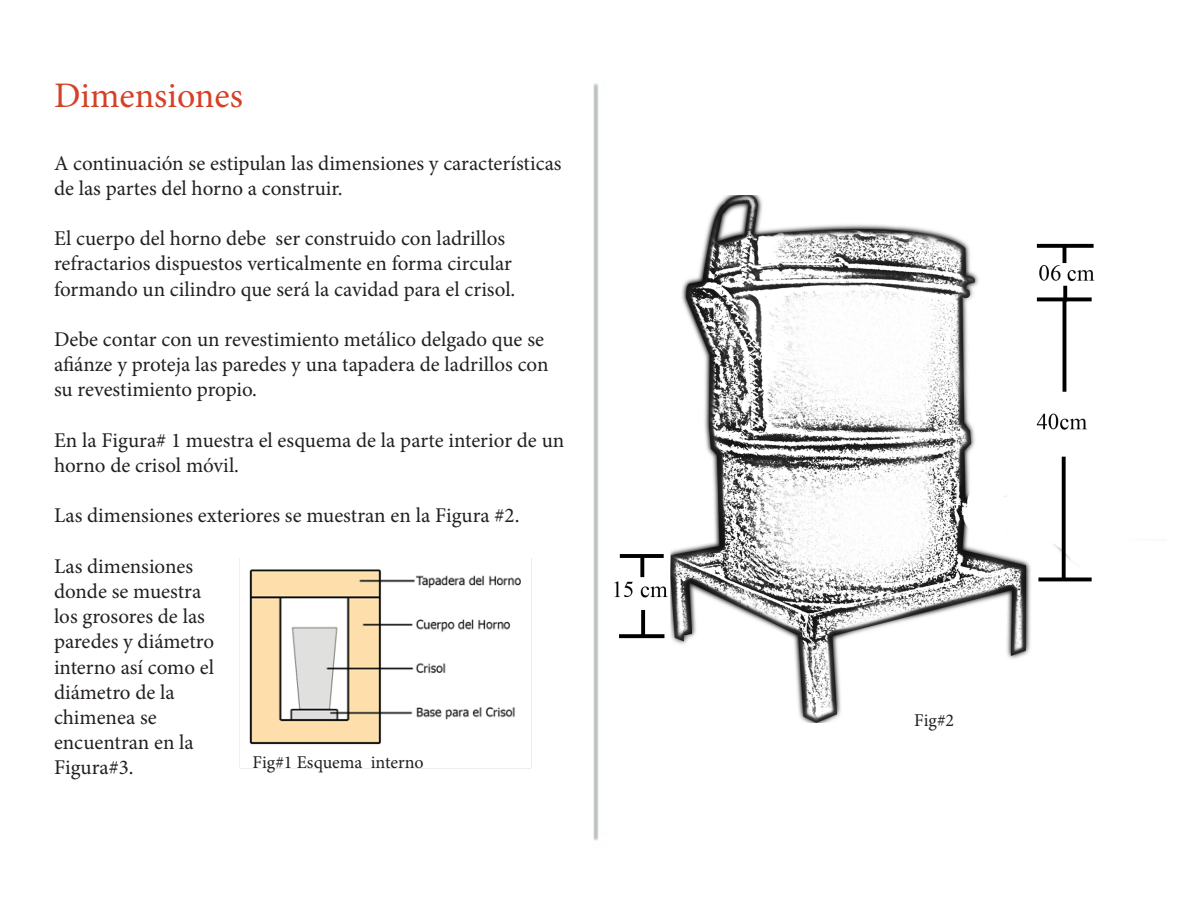
<style>
.page{position:relative;width:1188px;height:918px;background:#fff}
.page>*{position:absolute;margin:0;border:0;box-sizing:border-box;transform-origin:0 0}
.t1{font:36px "Minion Pro";color:#d54127}
.t2{font:21px/25.2px "Minion Pro";color:#231f20}
.t3{font:18px "Minion Pro";color:#231f20}
</style>
<div class="page">
<img style="left:239px;top:83px;width:376px;height:758px">
<img style="left:615px;top:195px;width:480px;height:528px">
<img style="left:239px;top:559px;width:293px;height:209px">
<p class="t1" style="left:54px;top:72px;width:190px">Dimensiones</p>
<p class="t2" style="left:54px;top:150px;width:509px">A continuación se estipulan las dimensiones y características de las partes del horno a construir.</p>
<p class="t2" style="left:54px;top:226px;width:463px">El cuerpo del horno debe ser construido con ladrillos refractarios dispuestos verticalmente en forma circular formando un cilindro que será la cavidad para el crisol.</p>
<p class="t2" style="left:54px;top:327px;width:496px">Debe contar con un revestimiento metálico delgado que se afiánze y proteja las paredes y una tapadera de ladrillos con su revestimiento propio.</p>
<p class="t2" style="left:54px;top:428px;width:512px">En la Figura# 1 muestra el esquema de la parte interior de un horno de crisol móvil.</p>
<p class="t2" style="left:54px;top:503px;width:467px">Las dimensiones exteriores se muestran en la Figura #2.</p>
<p class="t2" style="left:54px;top:554px;width:141px">Las dimensiones</p>
<p class="t2" style="left:54px;top:579px;width:149px">donde se muestra</p>
<p class="t2" style="left:54px;top:604px;width:152px">los grosores de las</p>
<p class="t2" style="left:54px;top:629px;width:162px">paredes y diámetro</p>
<p class="t2" style="left:54px;top:654px;width:162px">interno así como el</p>
<p class="t2" style="left:54px;top:680px;width:122px">diámetro de la</p>
<p class="t2" style="left:54px;top:705px;width:104px">chimenea se</p>
<p class="t2" style="left:54px;top:730px;width:141px">encuentran en la</p>
<p class="t2" style="left:54px;top:755px;width:81px">Figura#3.</p>
<p class="t3" style="left:253px;top:750px;width:173px">Fig#1 Esquema interno</p>
<p class="t3" style="left:914px;top:708px;width:42px">Fig#2</p>
</div>
